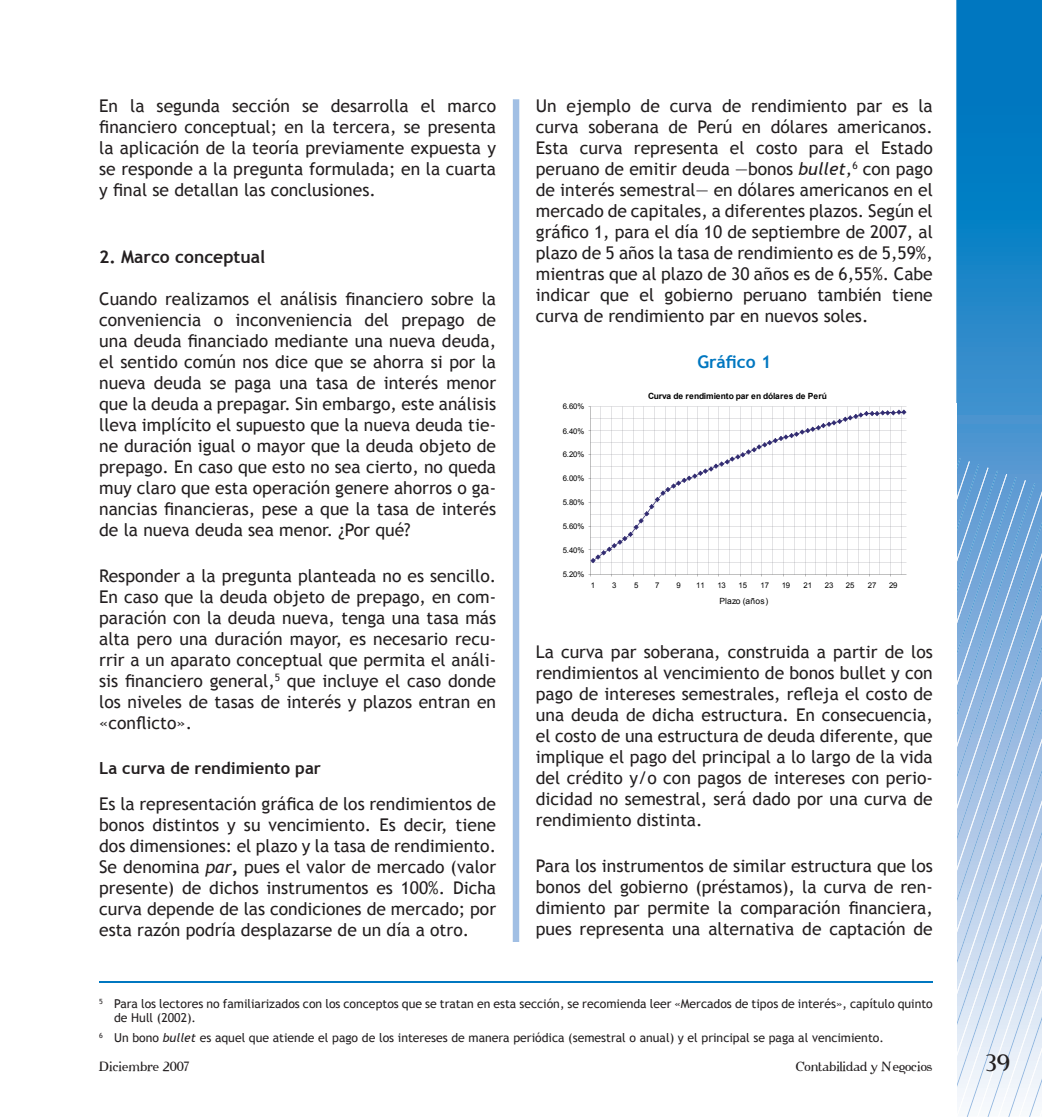
<style>
.page{position:relative;width:1042px;height:1117px;background:#fff}
.page>*{position:absolute;margin:0;border:0;box-sizing:border-box;transform-origin:0 0}
.t1{font:21.88px "Cipher";color:#231f20}
.t2{font:17.5px/21px "Trebuchet MS";color:#231f20;text-align:justify}
.t3{font:700 17.5px "Trebuchet MS";color:#231f20}
.t4{font:700 17.5px "Trebuchet MS";color:#0077c0}
.t5{font:700 16.62px "Trebuchet MS";color:#231f20}
.t6{font:12.25px/14.7px "Trebuchet MS";color:#231f20}
.t7{font:12.25px "Cipher";color:#231f20}
.t8{font:700 8.58px "Arial";letter-spacing:-.015em;color:#000}
.t9{font:8.58px "Arial";letter-spacing:.025em;color:#000}
.t10{font:7.88px "Arial";letter-spacing:-.01em;color:#000}
.s1{font-style:italic}
.s2{font-weight:700}
</style>
<div class="page">
<svg style="left:956px;top:0;width:86px;height:409px;background:#1381c5"></svg>
<div style="left:513px;top:99px;width:6px;height:943px;background:#a1bfe4"></div>
<svg style="left:590px;top:409px;width:452px;height:707px"></svg>
<div style="left:506px;top:942px;width:21px;height:113px;background:#fff"></div>
<hr style="left:99px;top:980px;width:834px;height:2px;background:#0077c0">
<p class="t2" style="left:99px;top:96px;width:398px">En la segunda sección se desarrolla el marco financiero conceptual; en la tercera, se presenta la aplicación de la teoría previamente expuesta y se responde a la pregunta formulada; en la cuarta y final se detallan las conclusiones.</p>
<p class="t3" style="left:99px;top:246px;width:168px">2. Marco conceptual</p>
<p class="t2" style="left:99px;top:288px;width:398px">Cuando realizamos el análisis financiero sobre la conveniencia o inconveniencia del prepago de una deuda financiado mediante una nueva deuda, el sentido común nos dice que se ahorra si por la nueva deuda se paga una tasa de interés menor que la deuda a prepagar. Sin embargo, este análisis lleva implícito el supuesto que la nueva deuda tie&shy;ne duración igual o mayor que la deuda objeto de prepago. En caso que esto no sea cierto, no queda muy claro que esta operación genere ahorros o ga&shy;nancias financieras, pese a que la tasa de interés de la nueva deuda sea menor. ¿Por qué?</p>
<p class="t2" style="left:99px;top:565px;width:398px">Responder a la pregunta planteada no es sencillo.<br>En caso que la deuda objeto de prepago, en com&shy;paración con la deuda nueva, tenga una tasa más alta pero una duración mayor, es necesario recu&shy;rrir a un aparato conceptual que permita el análi&shy;sis financiero general,<sup>5</sup> que incluye el caso donde los niveles de tasas de interés y plazos entran en «conflicto».</p>
<p class="t5" style="left:99px;top:757px;width:223px">La curva de rendimiento par</p>
<p class="t2" style="left:99px;top:793px;width:398px">Es la representación gráfica de los rendimientos de bonos distintos y su vencimiento. Es decir, tiene dos dimensiones: el plazo y la tasa de rendimiento.<br>Se denomina <span class="s1">par</span><span class="s2">,</span> pues el valor de mercado (valor presente) de dichos instrumentos es 100%. Dicha curva depende de las condiciones de mercado; por esta razón podría desplazarse de un día a otro.</p>
<p class="t2" style="left:536px;top:96px;width:398px">Un ejemplo de curva de rendimiento par es la curva soberana de Perú en dólares americanos.<br>Esta curva representa el costo para el Estado peruano de emitir deuda —bonos <span class="s1">bullet,</span><sup>6</sup> con pago de interés semestral— en dólares americanos en el mercado de capitales, a diferentes plazos. Según el gráfico 1, para el día 10 de septiembre de 2007, al plazo de 5 años la tasa de rendimiento es de 5,59%, mientras que al plazo de 30 años es de 6,55%. Cabe indicar que el gobierno peruano también tiene curva de rendimiento par en nuevos soles.</p>
<p class="t4" style="left:697px;top:351px;width:75px">Gráfico 1</p>
<p class="t10" style="left:563px;top:401px;width:23px">6.60%</p>
<p class="t10" style="left:563px;top:425px;width:23px">6.40%</p>
<p class="t10" style="left:563px;top:449px;width:23px">6.20%</p>
<p class="t10" style="left:563px;top:473px;width:23px">6.00%</p>
<p class="t10" style="left:563px;top:497px;width:23px">5.80%</p>
<p class="t10" style="left:563px;top:521px;width:23px">5.60%</p>
<p class="t10" style="left:563px;top:545px;width:23px">5.40%</p>
<p class="t10" style="left:563px;top:569px;width:23px">5.20%</p>
<p class="t8" style="left:648px;top:391px;width:180px">Curva de rendimiento par en dólares de Perú</p>
<p class="t10" style="left:591px;top:580px;width:6px">1</p>
<p class="t10" style="left:612px;top:580px;width:6px">3</p>
<p class="t10" style="left:634px;top:580px;width:6px">5</p>
<p class="t10" style="left:655px;top:580px;width:6px">7</p>
<p class="t10" style="left:676px;top:580px;width:6px">9</p>
<p class="t10" style="left:696px;top:580px;width:10px">11</p>
<p class="t10" style="left:717px;top:580px;width:10px">13</p>
<p class="t10" style="left:738px;top:580px;width:10px">15</p>
<p class="t10" style="left:760px;top:580px;width:10px">17</p>
<p class="t10" style="left:781px;top:580px;width:10px">19</p>
<p class="t10" style="left:803px;top:580px;width:10px">21</p>
<p class="t10" style="left:825px;top:580px;width:10px">23</p>
<p class="t10" style="left:846px;top:580px;width:10px">25</p>
<p class="t10" style="left:868px;top:580px;width:10px">27</p>
<p class="t10" style="left:889px;top:580px;width:10px">29</p>
<p class="t9" style="left:719px;top:595px;width:50px">Plazo (años)</p>
<p class="t2" style="left:536px;top:641px;width:398px">La curva par soberana, construida a partir de los rendimientos al vencimiento de bonos bullet y con pago de intereses semestrales, refleja el costo de una deuda de dicha estructura. En consecuencia, el costo de una estructura de deuda diferente, que implique el pago del principal a lo largo de la vida del crédito y/o con pagos de intereses con perio&shy;dicidad no semestral, será dado por una curva de rendimiento distinta.</p>
<p class="t2" style="left:536px;top:854px;width:398px">Para los instrumentos de similar estructura que los bonos del gobierno (préstamos), la curva de ren&shy;dimiento par permite la comparación financiera, pues representa una alternativa de captación de</p>
<p class="t6" style="left:114px;top:995px;width:820px;text-indent:-15px"><sup>5</sup> Para los lectores no familiarizados con los conceptos que se tratan en esta sección, se recomienda leer «Mercados de tipos de interés», capítulo quinto de Hull (2002).</p>
<p class="t6" style="left:99px;top:1030px;width:786px"><sup>6</sup> Un bono <span class="s1">bullet</span> es aquel que atiende el pago de los intereses de manera periódica (semestral o anual) y el principal se paga al vencimiento.</p>
<p class="t7" style="left:99px;top:1058px;width:93px">Diciembre 2007</p>
<p class="t7" style="left:796px;top:1058px;width:138px">Contabilidad y Negocios</p>
<p class="t1" style="left:986px;top:1049px;width:26px">39</p>
</div>
